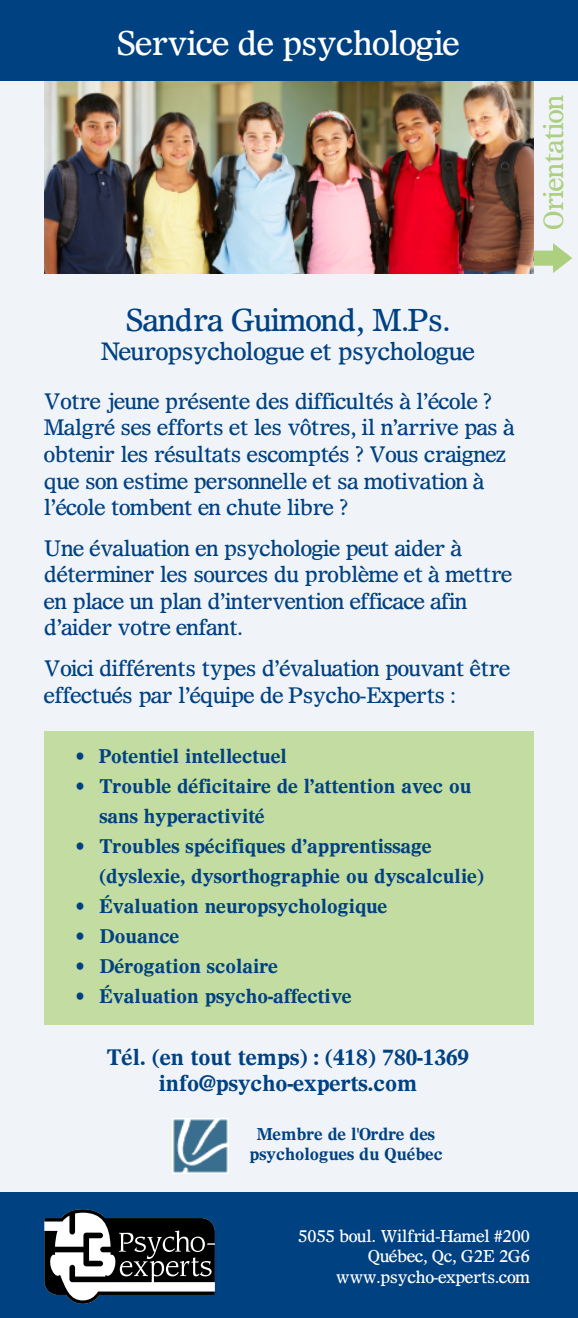
<style>
.page{position:relative;width:578px;height:1318px;background:#fff}
.page>*{position:absolute;margin:0;border:0;box-sizing:border-box;transform-origin:0 0}
.t1{font:32.5px "Sterling SSK";color:#fff}
.t2{font:30px "Sterling SSK";color:#004182}
.t3{font:26.25px "Sterling SSK";color:#acd07f}
.t4{font:23.75px "Sterling SSK";color:#004182}
.t5{font:21.25px/26.5px "Sterling SSK";color:#004182}
.t6{font:700 21.25px/26.5px "Sterling SSK";color:#004182;text-align:center}
.t7{font:700 18.75px/30px "Sterling SSK";color:#004182}
.t8{font:16.25px/20.2px "Sterling SSK";color:#fff;text-align:right}
.t9{font:700 16.25px/20.2px "Sterling SSK";color:#004182;text-align:center}
</style>
<div class="page">
<div style="left:0;top:0;width:578px;height:1317px;background:#f0f4f9"></div>
<img style="left:44px;top:80px;width:489px;height:193px">
<div style="left:0;top:0;width:578px;height:80px;background:#004182"></div>
<div style="left:0;top:1192px;width:578px;height:125px;background:#004182"></div>
<div style="left:44px;top:731px;width:489px;height:293px;background:#c3dca2"></div>
<svg style="left:533px;top:243px;width:39px;height:30px"></svg>
<img style="left:173px;top:1118px;width:55px;height:55px">
<svg style="left:44px;top:1209px;width:171px;height:94px"></svg>
<h1 class="t1" style="left:117px;top:22px;width:344px">Service de psychologie</h1>
<p class="t3" style="left:536px;top:230px;width:137px;rotate:-90deg">Orientation</p>
<h2 class="t2" style="left:126px;top:300px;width:326px">Sandra Guimond, M.Ps.</h2>
<p class="t4" style="left:102px;top:336px;width:374px">Neuropsychologue et psychologue</p>
<p class="t5" style="left:44px;top:387px;width:471px">Votre jeune présente des difficultés à l’école ?<br>Malgré ses efforts et les vôtres, il n’arrive pas à obtenir les résultats escomptés ? Vous craignez que son estime personnelle et sa motivation à l’école tombent en chute libre ?</p>
<p class="t5" style="left:44px;top:534px;width:469px">Une évaluation en psychologie peut aider à déterminer les sources du problème et à mettre en place un plan d’intervention efficace afin d’aider votre enfant.</p>
<p class="t5" style="left:44px;top:655px;width:467px">Voici différents types d’évaluation pouvant être effectués par l’équipe de Psycho-Experts :</p>
<p class="t7" style="left:76px;top:741px;width:213px">• Potentiel intellectuel</p>
<p class="t7" style="left:99px;top:771px;width:373px;text-indent:-24px">• Trouble déficitaire de l’attention avec ou sans hyperactivité</p>
<p class="t7" style="left:99px;top:831px;width:386px;text-indent:-24px">• Troubles spécifiques d’apprentissage (dyslexie, dysorthographie ou dyscalculie)</p>
<p class="t7" style="left:76px;top:891px;width:313px">• Évaluation neuropsychologique</p>
<p class="t7" style="left:76px;top:921px;width:105px">• Douance</p>
<p class="t7" style="left:76px;top:951px;width:204px">• Dérogation scolaire</p>
<p class="t7" style="left:76px;top:981px;width:277px">• Évaluation psycho-affective</p>
<p class="t6" style="left:107px;top:1043px;width:363px">Tél. (en tout temps) : (418) 780-1369 info@psycho-experts.com</p>
<p class="t9" style="left:249px;top:1123px;width:195px">Membre de l'Ordre des psychologues du Québec</p>
<p class="t8" style="left:298px;top:1225px;width:233px">5055 boul. Wilfrid-Hamel #200<br>Québec, Qc, G2E 2G6 www.psycho-experts.com</p>
</div>
